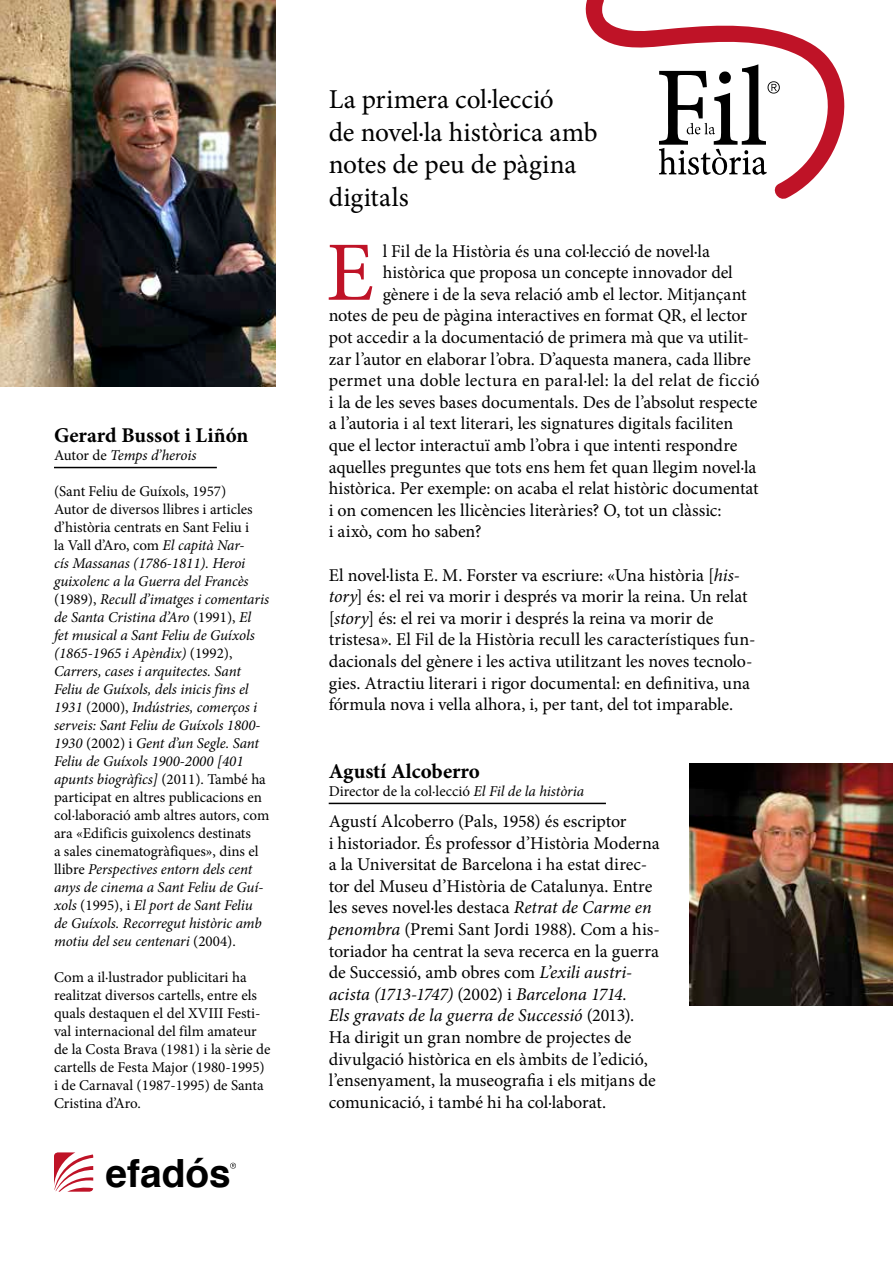
<style>
.page{position:relative;width:893px;height:1263px;background:#fff}
.page>*{position:absolute;margin:0;border:0;box-sizing:border-box;transform-origin:0 0}
.t1{font:84.45px "Minion Pro";color:#bf1327}
.t2{font:700 38.85px "Helvetica";color:#000}
.t3{font:27.3px/32.7px "Minion Pro";letter-spacing:-.005em;color:#000}
.t4{font:700 21px "Minion Pro";color:#000}
.t5{font:18px/21.6px "Minion Pro";letter-spacing:-.005em;color:#000}
.t6{font:18px "Minion Pro";letter-spacing:.015em;color:#000}
.t7{font:italic 15px/18px "Minion Pro";letter-spacing:-.005em;color:#000}
.t8{font:15px/18px "Minion Pro";color:#000}
.s1{font-style:normal}
.s2{font-style:italic}
</style>
<div class="page">
<img style="left:0;top:0;width:276px;height:387px">
<hr style="left:329px;top:803px;width:277px;height:1px;background:#000">
<hr style="left:54px;top:467px;width:163px;height:1px;background:#000">
<svg style="left:54px;top:1152px;width:39px;height:40px"></svg>
<svg style="left:230px;top:1163px;width:6px;height:5px"></svg>
<img style="left:689px;top:763px;width:204px;height:243px">
<svg style="left:585px;top:0;width:260px;height:199px"></svg>
<svg style="left:659px;top:64px;width:121px;height:112px"></svg>
<p class="t4" style="left:54px;top:420px;width:196px">Gerard Bussot i Liñón</p>
<p class="t7" style="left:54px;top:446px;width:144px"><span class="s1">Autor de</span> Temps d’herois</p>
<p class="t7" style="left:54px;top:482px;width:217px"><span class="s1">(Sant Feliu de Guíxols, 1957)<br>Autor de diversos llibres i articles d’història centrats en Sant Feliu i<br>la Vall d’Aro, com</span> El capità Nar-<br>cís Massanas (1786-1811). Heroi guixolenc a la Guerra del Francès <span class="s1">(1989),</span> Recull d’imatges i comentaris de Santa Cristina d’Aro <span class="s1">(1991),</span> El<br>fet musical a Sant Feliu de Guíxols (1865-1965 i Apèndix) <span class="s1">(1992), </span>Carrers, cases i arquitectes. Sant Feliu de Guíxols, dels inicis fins el 1931 <span class="s1">(2000),</span> Indústries, comerços i serveis: Sant Feliu de Guíxols 1800- 1930 <span class="s1">(2002) i</span> Gent d’un Segle. Sant Feliu de Guíxols 1900-2000 [401 apunts biogràfics] <span class="s1">(2011). També ha participat en altres publicacions en col·laboració amb altres autors, com ara «Edificis guixolencs destinats<br>a sales cinematogràfiques», dins el llibre</span> Perspectives entorn dels cent anys de cinema a Sant Feliu de Guí&shy;xols <span class="s1">(1995), i</span> El port de Sant Feliu de Guíxols. Recorregut històric amb motiu del seu centenari <span class="s1">(2004).</span></p>
<p class="t8" style="left:54px;top:968px;width:218px">Com a il·lustrador publicitari ha realitzat diversos cartells, entre els quals destaquen el del XVIII Festi&shy;val internacional del film amateur de la Costa Brava (1981) i la sèrie de cartells de Festa Major (1980-1995) i de Carnaval (1987-1995) de Santa Cristina d’Aro.</p>
<h2 class="t2" style="left:106px;top:1141px;width:127px">efadós</h2>
<h3 class="t3" style="left:329px;top:83px;width:271px">La primera col·lecció<br>de novel·la històrica amb notes de peu de pàgina digitals</h3>
<h1 class="t1" style="left:326px;top:216px;width:49px">E</h1>
<p class="t5" style="left:383px;top:240px;width:329px">l Fil de la Història és una col·lecció de novel·la</p>
<p class="t5" style="left:383px;top:262px;width:352px">històrica que proposa un concepte innovador del</p>
<p class="t5" style="left:383px;top:283px;width:365px">gènere i de la seva relació amb el lector. Mitjançant</p>
<p class="t5" style="left:329px;top:305px;width:420px">notes de peu de pàgina interactives en format QR, el lector</p>
<p class="t5" style="left:329px;top:326px;width:422px">pot accedir a la documentació de primera mà que va utilit-</p>
<p class="t5" style="left:329px;top:348px;width:423px">zar l’autor en elaborar l’obra. D’aquesta manera, cada llibre</p>
<p class="t6" style="left:329px;top:368px;width:433px">permet una doble lectura en paral·lel: la del relat de ficció</p>
<p class="t5" style="left:329px;top:391px;width:430px">i la de les seves bases documentals. Des de l’absolut respecte</p>
<p class="t5" style="left:329px;top:413px;width:406px">a l’autoria i al text literari, les signatures digitals faciliten</p>
<p class="t5" style="left:329px;top:434px;width:410px">que el lector interactuï amb l’obra i que intenti respondre</p>
<p class="t5" style="left:329px;top:456px;width:429px">aquelles preguntes que tots ens hem fet quan llegim novel·la</p>
<p class="t5" style="left:329px;top:478px;width:432px">històrica. Per exemple: on acaba el relat històric documentat</p>
<p class="t5" style="left:329px;top:499px;width:394px">i on comencen les llicències literàries? O, tot un clàssic:</p>
<p class="t5" style="left:329px;top:521px;width:154px">i això, com ho saben?</p>
<p class="t5" style="left:329px;top:564px;width:428px">El novel·lista E. M. Forster va escriure: «Una història [<span class="s2">his&shy;tory</span>] és: el rei va morir i després va morir la reina. Un relat [<span class="s2">story</span>] és: el rei va morir i després la reina va morir de tristesa». El Fil de la Història recull les característiques fun&shy;dacionals del gènere i les activa utilitzant les noves tecnolo&shy;gies. Atractiu literari i rigor documental: en definitiva, una fórmula nova i vella alhora, i, per tant, del tot imparable.</p>
<p class="t4" style="left:329px;top:757px;width:153px">Agustí Alcoberro</p>
<p class="t8" style="left:329px;top:782px;width:257px">Director de la col·lecció <span class="s2">El Fil de la història</span></p>
<p class="t5" style="left:329px;top:810px;width:333px">Agustí Alcoberro (Pals, 1958) és escriptor<br>i historiador. És professor d’Història Moderna a la Universitat de Barcelona i ha estat direc&shy;tor del Museu d’Història de Catalunya. Entre les seves novel·les destaca <span class="s2">Retrat de Carme en penombra</span> (Premi Sant Jordi 1988). Com a his&shy;toriador ha centrat la seva recerca en la guerra de Successió, amb obres com <span class="s2">L’exili austri&shy;acista (1713-1747)</span> (2002) i <span class="s2">Barcelona 1714.<br>Els gravats de la guerra de Successió</span> (2013).<br>Ha dirigit un gran nombre de projectes de divulgació històrica en els àmbits de l’edició, l’ensenyament, la museografia i els mitjans de comunicació, i també hi ha col·laborat.</p>
</div>
